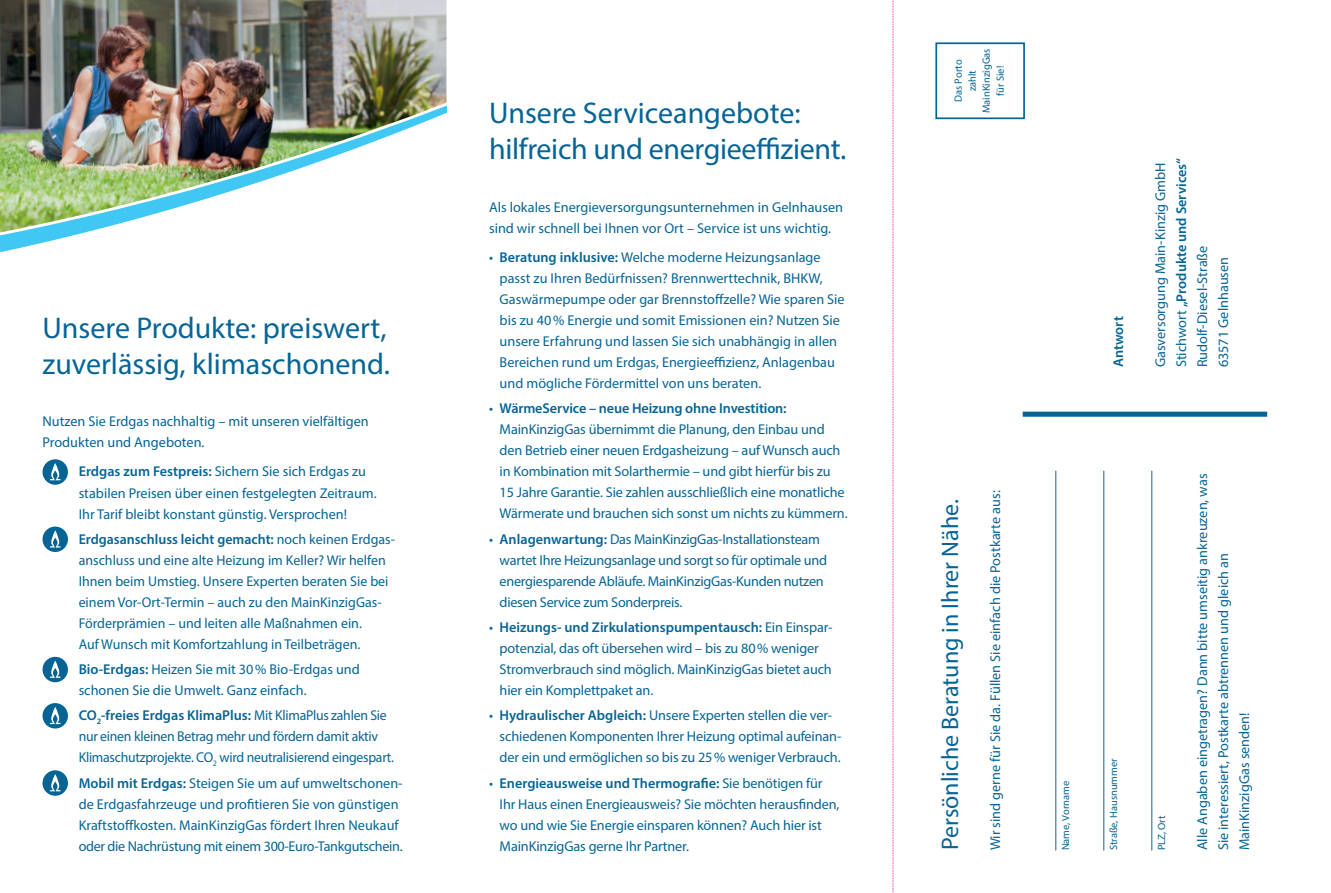
<style>
.page{position:relative;width:1331px;height:893px;background:#fff}
.page>*{position:absolute;margin:0;border:0;box-sizing:border-box;transform-origin:0 0}
.t1{font:30px/36px "Myriad Pro";color:#066495}
.t2{font:24px "Myriad Pro";color:#066495}
.t3{font:14.25px/21px "Myriad Pro";color:#066495}
.t4{font:14.25px/21px "Myriad Pro";letter-spacing:-.02em;color:#066495}
.t5{font:600 14.25px "Myriad Pro";color:#066495}
.t6{font:10.5px/14px "Myriad Pro";color:#066495;text-align:center}
.s1{font-weight:600}
</style>
<div class="page">
<img style="left:0;top:0;width:446px;height:69px">
<img style="left:0;top:69px;width:446px;height:184px">
<div style="left:935px;top:42px;width:90px;height:77px;border:2px solid #066495"></div>
<div style="left:1023px;top:412px;width:244px;height:5px;background:#066495"></div>
<hr style="left:1055px;top:471px;width:1px;height:379px;background:#066495">
<hr style="left:1103px;top:471px;width:1px;height:379px;background:#066495">
<hr style="left:1151px;top:471px;width:1px;height:379px;background:#066495">
<div style="left:43px;top:459px;width:25px;height:26px;background:#066495;border-radius:50%"></div>
<svg style="left:50px;top:463px;width:11px;height:17px"></svg>
<div style="left:43px;top:527px;width:25px;height:25px;background:#066495;border-radius:50%"></div>
<svg style="left:50px;top:530px;width:11px;height:18px"></svg>
<div style="left:43px;top:657px;width:25px;height:25px;background:#066495;border-radius:50%"></div>
<svg style="left:50px;top:661px;width:11px;height:17px"></svg>
<div style="left:43px;top:703px;width:25px;height:25px;background:#066495;border-radius:50%"></div>
<svg style="left:50px;top:707px;width:11px;height:17px"></svg>
<div style="left:43px;top:770px;width:25px;height:26px;background:#066495;border-radius:50%"></div>
<svg style="left:50px;top:774px;width:11px;height:17px"></svg>
<svg style="left:893px;top:0;width:1px;height:893px"></svg>
<h1 class="t1" style="left:43px;top:309px;width:349px">Unsere Produkte: preiswert, zuverlässig, klimaschonend.</h1>
<p class="t3" style="left:43px;top:410px;width:328px">Nutzen Sie Erdgas nachhaltig – mit unseren vielfältigen<br>Produkten und Angeboten.</p>
<p class="t3" style="left:79px;top:461px;width:300px"><span class="s1">Erdgas zum Festpreis:</span> Sichern Sie sich Erdgas zu stabilen Preisen über einen festgelegten Zeitraum.<br>Ihr Tarif bleibt konstant günstig. Versprochen!</p>
<p class="t3" style="left:79px;top:528px;width:317px"><span class="s1">Erdgasanschluss leicht gemacht:</span> noch keinen Erdgas&shy;anschluss und eine alte Heizung im Keller? Wir helfen Ihnen beim Umstieg. Unsere Experten beraten Sie bei einem Vor-Ort-Termin – auch zu den MainKinzigGas-Förderprämien – und leiten alle Maßnahmen ein.<br>Auf Wunsch mit Komfortzahlung in Teilbeträgen.</p>
<p class="t3" style="left:79px;top:658px;width:283px"><span class="s1">Bio-Erdgas:</span> Heizen Sie mit 30% Bio-Erdgas und schonen Sie die Umwelt. Ganz einfach.</p>
<p class="t4" style="left:79px;top:705px;width:317px"><span class="s1">CO</span><sub>2</sub><span class="s1">-freies Erdgas KlimaPlus:</span> Mit KlimaPlus zahlen Sie nur einen kleinen Betrag mehr und fördern damit aktiv<br>Klimaschutzprojekte. CO<sub>2</sub> wird neutralisierend eingespart.</p>
<p class="t3" style="left:79px;top:772px;width:326px"><span class="s1">Mobil mit Erdgas:</span> Steigen Sie um auf umweltschonen&shy;de Erdgasfahrzeuge und profitieren Sie von günstigen Kraftstoffkosten. MainKinzigGas fördert Ihren Neukauf oder die Nachrüstung mit einem 300-Euro-Tankgutschein.</p>
<h1 class="t1" style="left:489px;top:95px;width:359px">Unsere Serviceangebote: hilfreich und energieeffizient.</h1>
<p class="t3" style="left:489px;top:196px;width:356px">Als lokales Energieversorgungsunternehmen in Gelnhausen sind wir schnell bei Ihnen vor Ort – Service ist uns wichtig.</p>
<p class="t3" style="left:500px;top:247px;width:347px;text-indent:-11px">• <span class="s1">Beratung inklusive:</span> Welche moderne Heizungsanlage passt zu Ihren Bedürfnissen? Brennwerttechnik, BHKW, Gaswärmepumpe oder gar Brennstoffzelle? Wie sparen Sie bis zu 40% Energie und somit Emissionen ein? Nutzen Sie unsere Erfahrung und lassen Sie sich unabhängig in allen Bereichen rund um Erdgas, Energieeffizienz, Anlagenbau und mögliche Fördermittel von uns beraten.</p>
<p class="t3" style="left:500px;top:398px;width:349px;text-indent:-11px">• <span class="s1">WärmeService – neue Heizung ohne Investition:<br></span>MainKinzigGas übernimmt die Planung, den Einbau und den Betrieb einer neuen Erdgasheizung – auf Wunsch auch in Kombination mit Solarthermie – und gibt hierfür bis zu 15 Jahre Garantie. Sie zahlen ausschließlich eine monatliche Wärmerate und brauchen sich sonst um nichts zu kümmern.</p>
<p class="t4" style="left:500px;top:528px;width:329px;text-indent:-11px">• <span class="s1">Anlagenwartung:</span> Das MainKinzigGas-Installationsteam wartet Ihre Heizungsanlage und sorgt so für optimale und energiesparende Abläufe. MainKinzigGas-Kunden nutzen diesen Service zum Sonderpreis.</p>
<p class="t3" style="left:500px;top:616px;width:334px;text-indent:-11px">• <span class="s1">Heizungs- und Zirkulationspumpentausch:</span> Ein Einspar&shy;potenzial, das oft übersehen wird – bis zu 80% weniger Stromverbrauch sind möglich. MainKinzigGas bietet auch hier ein Komplettpaket an.</p>
<p class="t3" style="left:500px;top:705px;width:343px;text-indent:-11px">• <span class="s1">Hydraulischer Abgleich:</span> Unsere Experten stellen die ver&shy;schiedenen Komponenten Ihrer Heizung optimal aufeinan&shy;der ein und ermöglichen so bis zu 25% weniger Verbrauch.</p>
<p class="t3" style="left:500px;top:772px;width:341px;text-indent:-11px">• <span class="s1">Energieausweise und Thermografie:</span> Sie benötigen für Ihr Haus einen Energieausweis? Sie möchten herausfinden, wo und wie Sie Energie einsparen können? Auch hier ist MainKinzigGas gerne Ihr Partner.</p>
<p class="t6" style="left:951px;top:113px;width:66px;rotate:-90deg">Das Porto zahlt<br>MainKinzigGas für Sie!</p>
<h2 class="t2" style="left:935px;top:850px;width:353px;rotate:-90deg">Persönliche Beratung in Ihrer Nähe.</h2>
<p class="t3" style="left:984px;top:850px;width:361px;rotate:-90deg">Wir sind gerne für Sie da. Füllen Sie einfach die Postkarte aus:</p>
<p class="t5" style="left:1109px;top:367px;width:53px;rotate:-90deg">Antwort</p>
<p class="t3" style="left:1149px;top:367px;width:211px;rotate:-90deg">Gasversorgung Main-Kinzig GmbH<br>Stichwort <span class="s1">„Produkte und Services“<br></span>Rudolf-Diesel-Straße<br>63571 Gelnhausen</p>
<p class="t6" style="left:1058px;top:850px;width:71px;rotate:-90deg">Name, Vorname</p>
<p class="t6" style="left:1106px;top:850px;width:94px;rotate:-90deg">Straße, Hausnummer</p>
<p class="t6" style="left:1154px;top:850px;width:37px;rotate:-90deg">PLZ, Ort</p>
<p class="t3" style="left:1191px;top:850px;width:378px;rotate:-90deg">Alle Angaben eingetragen? Dann bitte umseitig ankreuzen, was<br>Sie interessiert, Postkarte abtrennen und gleich an<br>MainKinzigGas senden!</p>
</div>
